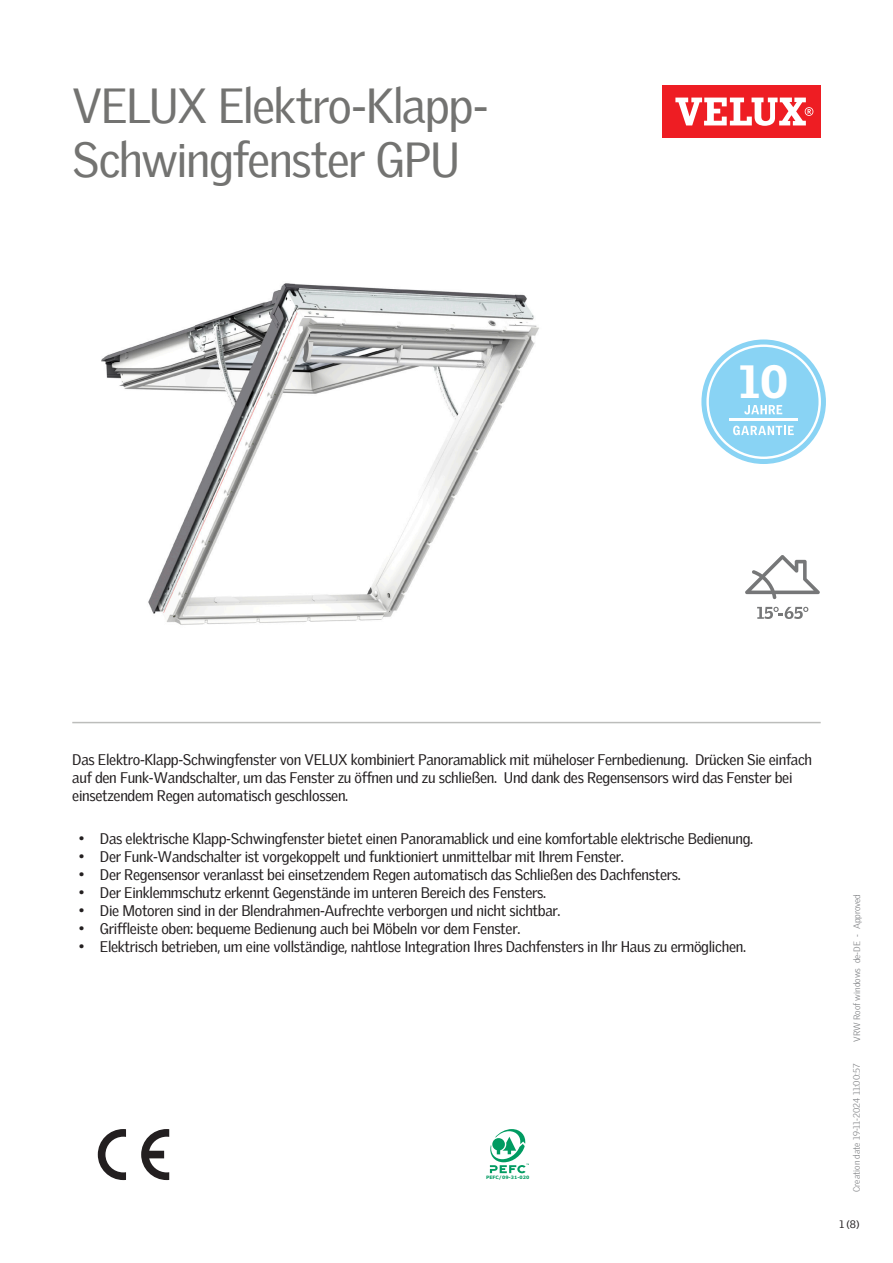
<style>
.page{position:relative;width:893px;height:1263px;background:#fff}
.page>*{position:absolute;margin:0;border:0;box-sizing:border-box;transform-origin:0 0}
.Headline{font:48px/54px "Velux Gothic";letter-spacing:-.03em;color:#737371}
.t1{font:900 45.3px "Velux Gothic";color:#fff}
.Body_Regular{font:15px/18px "Velux Gothic";letter-spacing:-.02em;color:#231f20}
.t2{font:10.5px "Velux Gothic";color:#231f20}
.t3{font:300 9px "Velux Gothic";color:#7c7e81}
.t4{font:700 4.65px "Verdana";color:#009b61}
</style>
<div class="page">
<div style="left:662px;top:85px;width:159px;height:53px;background:#ee1d23"></div>
<svg style="left:675px;top:98px;width:138px;height:28px"></svg>
<hr style="left:72px;top:722px;width:749px;height:1px;background:#bcbdbb">
<svg style="left:745px;top:555px;width:75px;height:44px"></svg>
<svg style="left:757px;top:607px;width:51px;height:12px"></svg>
<svg style="left:141px;top:1129px;width:28px;height:51px"></svg>
<svg style="left:98px;top:1129px;width:28px;height:51px"></svg>
<svg style="left:490px;top:1129px;width:39px;height:44px"></svg>
<svg style="left:701px;top:339px;width:125px;height:125px"></svg>
<img style="left:101px;top:283px;width:438px;height:342px">
<p class="Headline" style="left:72px;top:74px;width:418px">VELUX Elektro-Klapp-<br>Schwingfenster GPU</p>
<p class="t1" style="left:739px;top:353px;width:50px">10</p>
<p class="Body_Regular" style="left:72px;top:749px;width:741px">Das Elektro-Klapp-Schwingfenster von VELUX kombiniert Panoramablick mit müheloser Fernbedienung. Drücken Sie einfach auf den Funk-Wandschalter, um das Fenster zu öffnen und zu schließen. Und dank des Regensensors wird das Fenster bei einsetzendem Regen automatisch geschlossen.</p>
<p class="Body_Regular" style="left:79px;top:828px;width:676px">• Das elektrische Klapp-Schwingfenster bietet einen Panoramablick und eine komfortable elektrische Bedienung.</p>
<p class="Body_Regular" style="left:79px;top:846px;width:547px">• Der Funk-Wandschalter ist vorgekoppelt und funktioniert unmittelbar mit Ihrem Fenster.</p>
<p class="Body_Regular" style="left:79px;top:864px;width:604px">• Der Regensensor veranlasst bei einsetzendem Regen automatisch das Schließen des Dachfensters.</p>
<p class="Body_Regular" style="left:79px;top:882px;width:469px">• Der Einklemmschutz erkennt Gegenstände im unteren Bereich des Fensters.</p>
<p class="Body_Regular" style="left:79px;top:900px;width:483px">• Die Motoren sind in der Blendrahmen-Aufrechte verborgen und nicht sichtbar.</p>
<p class="Body_Regular" style="left:79px;top:918px;width:443px">• Griffleiste oben: bequeme Bedienung auch bei Möbeln vor dem Fenster.</p>
<p class="Body_Regular" style="left:79px;top:936px;width:669px">• Elektrisch betrieben, um eine vollständige, nahtlose Integration Ihres Dachfensters in Ihr Haus zu ermöglichen.</p>
<p class="t4" style="left:486px;top:1174px;width:45px">PEFC/09-31-020</p>
<p class="t3" style="left:850px;top:1042px;width:149px;rotate:-90deg">VRW Roof windows de-DE - Approved</p>
<p class="t3" style="left:850px;top:1192px;width:130px;rotate:-90deg">Creation date 19-11-2024 11:00:57</p>
<p class="t2" style="left:839px;top:1216px;width:22px">1 (8)</p>
</div>
